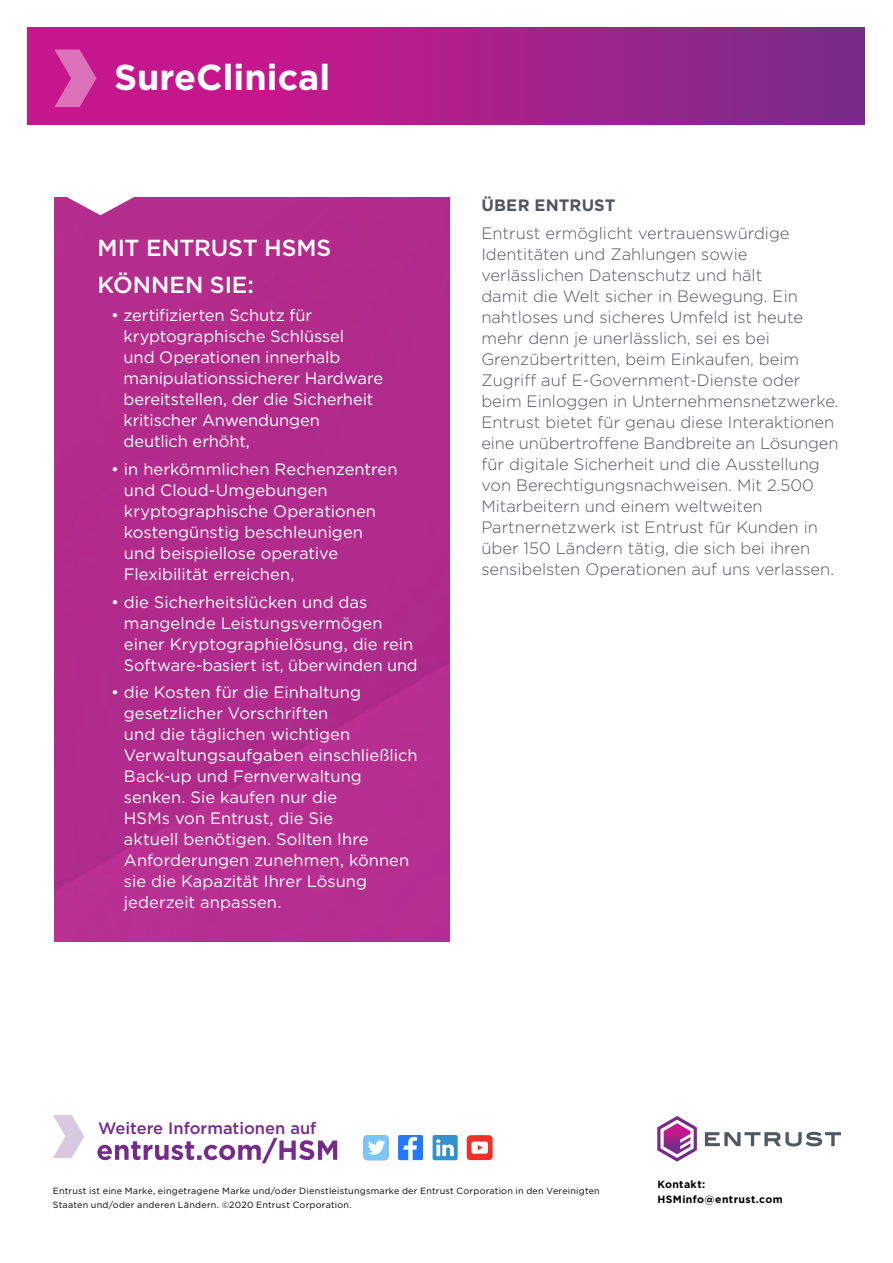
<style>
.page{position:relative;width:893px;height:1263px;background:#fff}
.page>*{position:absolute;margin:0;border:0;box-sizing:border-box;transform-origin:0 0}
.Company_Name{font:700 36px "Gotham";color:#fff}
.Sidebar_Headline{font:500 23.25px/36.5px "Gotham";letter-spacing:-.005em;color:#fff}
.Sidebar_bullet_copy{font:16.5px/21px "Gotham";color:#fff}
.t1{font:300 16.5px/21px "Gotham";color:#52555b}
.t2{font:500 16.5px "Gotham";color:#762b8a}
.header_1{font:700 16.5px "Gotham";letter-spacing:.01em;color:#52555b}
.t3{font:700 10.5px/15px "Gotham";letter-spacing:.035em;color:#000}
.t4{font:9px/13.5px "Gotham";letter-spacing:.025em;color:#000}
</style>
<div class="page">
<div style="left:54px;top:197px;width:395px;height:745px;background:#b32b8b"></div>
<svg style="left:67px;top:197px;width:67px;height:18px"></svg>
<svg style="left:27px;top:27px;width:838px;height:98px;background:#a91f8b"></svg>
<svg style="left:54px;top:50px;width:42px;height:57px;background:#d34da8"></svg>
<div style="left:398px;top:1135px;width:25px;height:25px;background:#2577ff;border-radius:2px"></div>
<svg style="left:403px;top:1137px;width:14px;height:23px"></svg>
<div style="left:433px;top:1135px;width:25px;height:25px;background:#3392cc;border-radius:2px"></div>
<svg style="left:436px;top:1139px;width:18px;height:17px"></svg>
<div style="left:363px;top:1135px;width:26px;height:25px;background:#7bc5f8;border-radius:4px"></div>
<svg style="left:368px;top:1140px;width:17px;height:15px"></svg>
<svg style="left:467px;top:1135px;width:26px;height:25px"></svg>
<svg style="left:97px;top:1138px;width:240px;height:25px"></svg>
<svg style="left:53px;top:1115px;width:31px;height:43px"></svg>
<svg style="left:705px;top:1131px;width:136px;height:15px"></svg>
<svg style="left:657px;top:1116px;width:40px;height:46px"></svg>
<p class="Company_Name" style="left:114px;top:54px;width:218px">SureClinical</p>
<p class="Sidebar_Headline" style="left:98px;top:229px;width:235px">MIT ENTRUST HSMS<br>KÖNNEN SIE:</p>
<p class="Sidebar_bullet_copy" style="left:124px;top:304px;width:261px;text-indent:-13px">• zertifizierten Schutz für kryptographische Schlüssel<br>und Operationen innerhalb manipulationssicherer Hardware bereitstellen, der die Sicherheit kritischer Anwendungen deutlich erhöht,</p>
<p class="Sidebar_bullet_copy" style="left:124px;top:458px;width:275px;text-indent:-13px">• in herkömmlichen Rechenzentren und Cloud-Umgebungen kryptographische Operationen kostengünstig beschleunigen und beispiellose operative<br>Flexibilität erreichen,</p>
<p class="Sidebar_bullet_copy" style="left:124px;top:591px;width:295px;text-indent:-13px">• die Sicherheitslücken und das mangelnde Leistungsvermögen einer Kryptographielösung, die rein Software-basiert ist, überwinden und</p>
<p class="Sidebar_bullet_copy" style="left:124px;top:682px;width:295px;text-indent:-13px">• die Kosten für die Einhaltung gesetzlicher Vorschriften<br>und die täglichen wichtigen<br>Verwaltungsaufgaben einschließlich<br>Back-up und Fernverwaltung senken. Sie kaufen nur die<br>HSMs von Entrust, die Sie<br>aktuell benötigen. Sollten Ihre<br>Anforderungen zunehmen, können sie die Kapazität Ihrer Lösung jederzeit anpassen.</p>
<p class="header_1" style="left:481px;top:194px;width:136px">ÜBER ENTRUST</p>
<p class="t1" style="left:481px;top:222px;width:359px">Entrust ermöglicht vertrauenswürdige Identitäten und Zahlungen sowie verlässlichen Datenschutz und hält<br>damit die Welt sicher in Bewegung. Ein nahtloses und sicheres Umfeld ist heute mehr denn je unerlässlich, sei es bei Grenzübertritten, beim Einkaufen, beim Zugriff auf E-Government-Dienste oder beim Einloggen in Unternehmensnetzwerke.<br>Entrust bietet für genau diese Interaktionen eine unübertroffene Bandbreite an Lösungen für digitale Sicherheit und die Ausstellung von Berechtigungsnachweisen. Mit 2.500<br>Mitarbeitern und einem weltweiten Partnernetzwerk ist Entrust für Kunden in über 150 Ländern tätig, die sich bei ihren sensibelsten Operationen auf uns verlassen.</p>
<p class="t2" style="left:98px;top:1118px;width:220px">Weitere Informationen auf</p>
<p class="t4" style="left:53px;top:1184px;width:549px">Entrust ist eine Marke, eingetragene Marke und/oder Dienstleistungsmarke der Entrust Corporation in den Vereinigten<br>Staaten und/oder anderen Ländern. ©2020 Entrust Corporation.</p>
<p class="t3" style="left:657px;top:1176px;width:127px">Kontakt:<br>HSMinfo@entrust.com</p>
</div>
